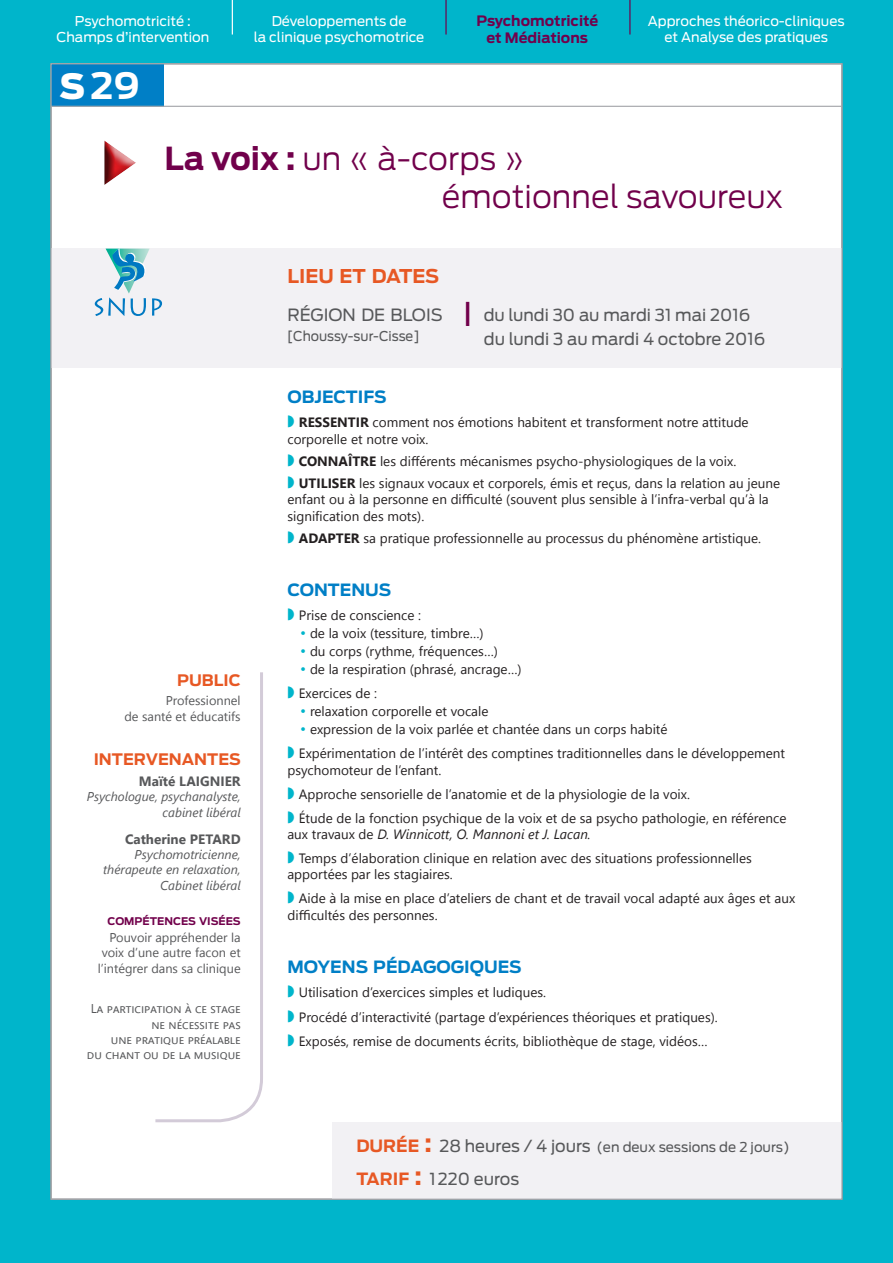
<style>
.page{position:relative;width:893px;height:1263px;background:#00b5cb}
.page>*{position:absolute;margin:0;border:0;box-sizing:border-box;transform-origin:0 0}
.t1{font:700 36px "Antenna";color:#fff}
.t2{font:300 31.5px/37.8px "Antenna";color:#71004b}
.t3{font:700 18.9px "Antenna";color:#e75824}
.t4{font:700 16.8px "Antenna";color:#007fc6}
.t5{font:16.5px/24px "Antenna";color:#57585a}
.t6{font:700 15.75px "Antenna";color:#e75824}
.t7{font:700 14.25px/17.1px "Antenna";color:#71004b;text-align:center}
.t8{font:13.5px/24px "Segoe UI";color:#231f20}
.t9{font:13.5px/16.2px "Antenna";color:#fff;text-align:center}
.t10{font:13.5px "Antenna";color:#57585a}
.t11{font:700 13.5px "Segoe UI";color:#57585a}
.t12{font:13.5px "Antenna";color:#57585a;scale:.96 1}
.t13{font:12.75px/15.3px "Segoe UI";color:#57585a;text-align:right}
.t14{font:italic 12.75px/15.3px "Segoe UI";color:#57585a;text-align:right}
.t15{font:700 10.5px "Antenna";color:#71004b}
.s1{font-size:45px}
.s2{font-weight:700}
.s3{font-size:16.8px}
.s4{font-size:32.55px;color:#71004b}
.s5{font-style:inherit}
.s6{font-size:15px;color:#00b5cb}
.s7{font-style:italic}
.s8{font-weight:700;font-size:16.8px;color:#e75824}
.s9{font-weight:700;font-size:24px;color:#e75824}
.s10{font-size:16.5px}
</style>
<div class="page">
<div style="left:50px;top:63px;width:792px;height:1137px;background:#fff"></div>
<div style="left:51px;top:64px;width:112px;height:42px;background:#007fc6"></div>
<div style="left:51px;top:249px;width:791px;height:119px;background:#f2f1f4"></div>
<div style="left:333px;top:1123px;width:509px;height:76px;background:#f2f1f4"></div>
<svg style="left:95px;top:248px;width:67px;height:68px"></svg>
<svg style="left:155px;top:672px;width:108px;height:451px"></svg>
<hr style="left:51px;top:106px;width:791px;height:1px;background:#a8a9ad">
<div style="left:103px;top:140px;width:30px;height:46px;background:#231f20;opacity:.75"></div>
<hr style="left:232px;top:0;width:1px;height:35px;background:#fff">
<hr style="left:445px;top:0;width:2px;height:35px;background:#71004b">
<hr style="left:629px;top:0;width:1px;height:35px;background:#71004b">
<hr style="left:892px;top:0;width:1px;height:1263px;background:#bed630">
<p class="t7" style="left:476px;top:13px;width:123px">Psychomotricité et Médiations</p>
<p class="t9" style="left:57px;top:13px;width:154px">Psychomotricité :<br>Champs d’intervention</p>
<p class="t9" style="left:254px;top:13px;width:172px">Développements de<br>la clinique psychomotrice</p>
<p class="t9" style="left:648px;top:13px;width:198px">Approches théorico-cliniques et Analyse des pratiques</p>
<h1 class="t1" style="left:60px;top:64px;width:82px"><span class="s1">s</span>29</h1>
<h2 class="t2" style="left:442px;top:140px;width:342px;text-indent:-277px"><span class="s2">La voix :</span> un « à-corps »<br>émotionnel savoureux</h2>
<h3 class="t3" style="left:287px;top:265px;width:153px">LIEU ET DATES</h3>
<p class="t5" style="left:484px;top:303px;width:283px;text-indent:-196px"><span class="s3">RÉGION DE BLOIS</span> <span class="s4">I</span> du lundi 30 au mardi 31 mai 2016 du lundi 3 au mardi 4 octobre 2016</p>
<p class="t12" style="left:287px;top:328px;width:140px"><span class="s5">[</span>Choussy-sur-Cisse<span class="s5">]</span></p>
<p class="t6" style="left:177px;top:671px;width:65px">PUBLIC</p>
<p class="t13" style="left:124px;top:693px;width:118px">Professionnel<br>de santé et éducatifs</p>
<p class="t6" style="left:94px;top:750px;width:148px">INTERVENANTES</p>
<p class="t11" style="left:139px;top:771px;width:103px">Maïté LAIGNIER</p>
<p class="t14" style="left:87px;top:788px;width:155px;line-height:16.2px">Psychologue, psychanalyste, cabinet libéral</p>
<p class="t11" style="left:125px;top:829px;width:117px">Catherine PETARD</p>
<p class="t14" style="left:103px;top:846px;width:139px">Psychomotricienne, thérapeute en relaxation,<br>Cabinet libéral</p>
<p class="t15" style="left:108px;top:914px;width:135px">COMPÉTENCES VISÉES</p>
<p class="t13" style="left:98px;top:929px;width:144px">Pouvoir appréhender la voix d’une autre facon et l’intégrer dans sa clinique</p>
<p class="t13" style="left:87px;top:1001px;width:155px">La participation à ce stage ne nécessite pas<br>une pratique préalable<br>du chant ou de la musique</p>
<p class="t4" style="left:287px;top:387px;width:101px">OBJECTIFS</p>
<p class="t8" style="left:287px;top:413px;width:463px;line-height:17.1px;text-indent:11px"><span class="s2">RESSENTIR</span> comment nos émotions habitent et transforment notre attitude corporelle et notre voix.</p>
<p class="t8" style="left:299px;top:450px;width:483px;line-height:21.9px"><span class="s2">CONNAÎTRE</span> les différents mécanismes psycho-physiologiques de la voix.<br><span class="s2">UTILISER</span> les signaux vocaux et corporels, émis et reçus, dans la relation au jeune</p>
<p class="t8" style="left:287px;top:490px;width:483px;line-height:17.1px">enfant ou à la personne en difficulté (souvent plus sensible à l’infra-verbal qu’à la signification des mots).</p>
<p class="t8" style="left:299px;top:526px;width:464px"><span class="s2">ADAPTER</span> sa pratique professionnelle au processus du phénomène artistique.</p>
<p class="t4" style="left:287px;top:580px;width:105px">CONTENUS</p>
<p class="t8" style="left:299px;top:603px;width:124px">Prise de conscience :</p>
<p class="t8" style="left:300px;top:621px;width:185px"><span class="s6">•</span> de la voix (tessiture, timbre…)</p>
<p class="t8" style="left:300px;top:639px;width:199px"><span class="s6">•</span> du corps (rythme, fréquences…)</p>
<p class="t8" style="left:299px;top:657px;width:224px"><span class="s6">•</span> de la respiration (phrasé, ancrage…)<br>Exercices de :</p>
<p class="t8" style="left:300px;top:699px;width:190px"><span class="s6">•</span> relaxation corporelle et vocale</p>
<p class="t8" style="left:299px;top:717px;width:488px"><span class="s6">•</span> expression de la voix parlée et chantée dans un corps habité<br>Expérimentation de l’intérêt des comptines traditionnelles dans le développement</p>
<p class="t8" style="left:299px;top:757px;width:489px;text-indent:-11px">psychomoteur de l’enfant.<br>Approche sensorielle de l’anatomie et de la physiologie de la voix.<br>Étude de la fonction psychique de la voix et de sa psycho pathologie, en référence</p>
<p class="t8" style="left:299px;top:822px;width:454px;text-indent:-11px">aux travaux de <span class="s7">D. Winnicott, O. Mannoni et J. Lacan.<br></span>Temps d’élaboration clinique en relation avec des situations professionnelles</p>
<p class="t8" style="left:299px;top:862px;width:498px;text-indent:-11px">apportées par les stagiaires.<br>Aide à la mise en place d’ateliers de chant et de travail vocal adapté aux âges et aux</p>
<p class="t8" style="left:287px;top:903px;width:152px">difficultés des personnes.</p>
<p class="t4" style="left:287px;top:957px;width:236px">MOYENS PÉDAGOGIQUES</p>
<p class="t8" style="left:299px;top:980px;width:420px">Utilisation d’exercices simples et ludiques.<br>Procédé d’interactivité (partage d’expériences théoriques et pratiques).<br>Exposés, remise de documents écrits, bibliothèque de stage, vidéos…</p>
<p class="t10" style="left:356px;top:1139px;width:435px"><span class="s8">DURÉE</span> <span class="s9">:</span> <span class="s10">28 heures / 4 jours</span> (en deux sessions de 2 jours)</p>
<p class="t5" style="left:356px;top:1167px;width:164px"><span class="s8">TARIF</span> <span class="s9">:</span> 1220 euros</p>
</div>
